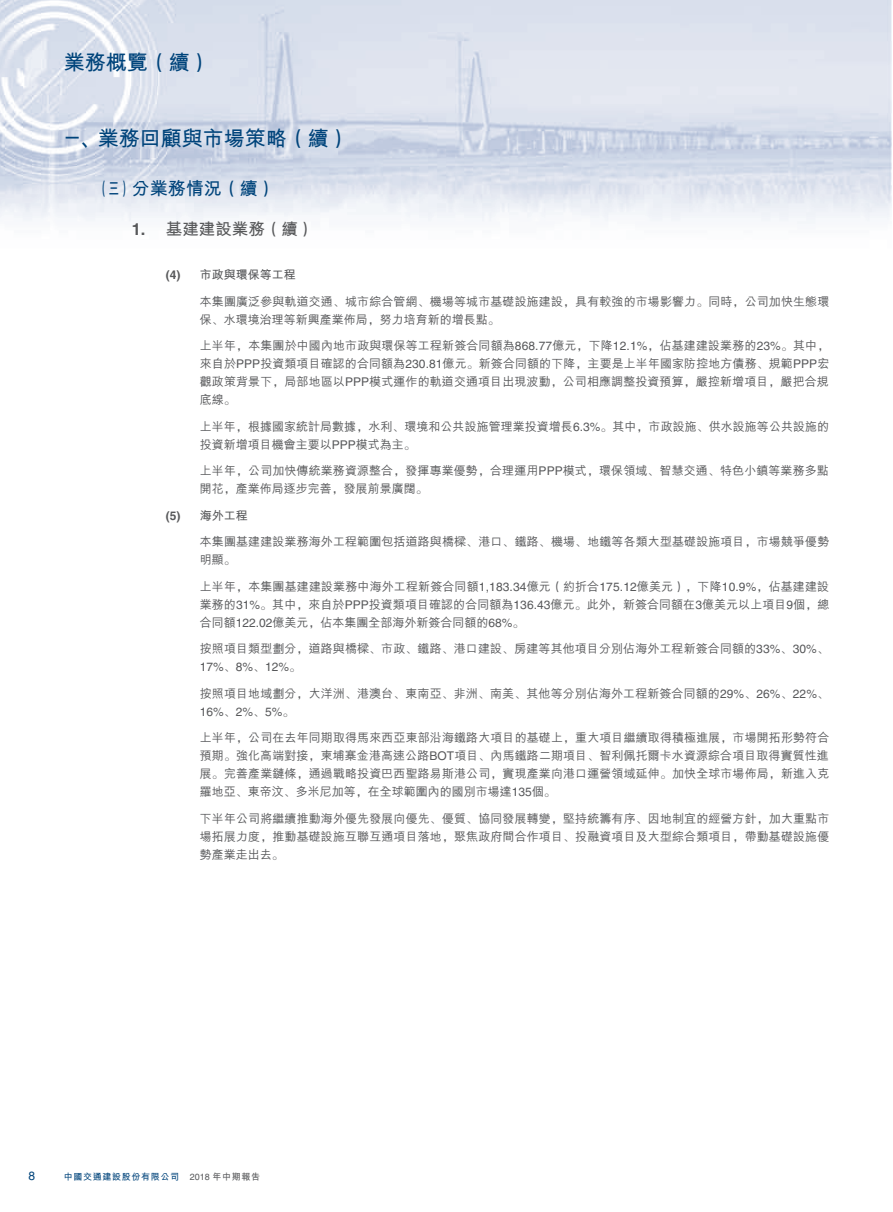
<style>
.page{position:relative;width:893px;height:1212px;background:#fff}
.page>*{position:absolute;margin:0;border:0;box-sizing:border-box;transform-origin:0 0}
._3__標題{font:700 21px "M Hei HK";color:#00447b;scale:.8 1}
._3__標題-2{font:700 21px "M Hei HK";color:#00447b}
._4__副標題{font:700 18px "M Hei HK";color:#00447b;scale:.6 1}
._5__副副標題{font:700 16.5px "M Hei HK";color:#57585a}
._1__內文{font:500 12px/18px "M Hei HK";letter-spacing:.01em;color:#57585a}
._1__內文-2{font:700 12px "M Hei HK";color:#57585a}
.t1{font:12px "Helvetica LT Std";color:#00447b}
.t2{font:700 9px "M Hei HK";letter-spacing:.075em;color:#00447b}
.s1{font-family:"FZHTFW GB1 0";font-weight:400}
.s2{font-family:"Helvetica LT Std"}
.s3{font-family:"FZZDXFW GB1 0";font-weight:400}
.s4{font-family:"Helvetica LT Std";font-weight:400}
.s5{font-family:"Helvetica LT Std";font-weight:400;color:#57585a}
.s6{color:#57585a}
</style>
<div class="page">
<img style="left:0;top:0;width:892px;height:224px">
<h1 class="_3__標題-2" style="left:64px;top:47px;width:148px">業務概覽<span class="s1">（</span>續<span class="s1">）</span></h1>
<p class="_3__標題" style="left:64px;top:123px;width:359px">一<span class="s1">、</span>業務回顧與市場策略<span class="s1">（</span>續<span class="s1">）</span></p>
<p class="_4__副標題" style="left:98px;top:175px;width:298px"><span class="s1">（</span>三<span class="s1">）</span>分業務情況<span class="s1">（</span>續<span class="s1">）</span></p>
<p class="_5__副副標題" style="left:132px;top:217px;width:184px"><span class="s2">1.</span> 基建建設業務<span class="s1">（</span>續<span class="s1">）</span></p>
<p class="_1__內文-2" style="left:166px;top:266px;width:132px"><span class="s2">(4)</span> 市政與環保等工程</p>
<p class="_1__內文" style="left:200px;top:291px;width:631px">本集團廣泛參與軌道交通<span class="s3">、</span>城市綜合管網<span class="s3">、</span>機場等城市基礎設施建設<span class="s3">，</span>具有較強的市場影響力<span class="s3">。</span>同時<span class="s3">，</span>公司加快生態環保<span class="s3">、</span>水環境治理等新興產業佈局<span class="s3">，</span>努力培育新的增長點<span class="s3">。</span></p>
<p class="_1__內文" style="left:200px;top:336px;width:631px;text-align:justify">上半年<span class="s3">，</span>本集團於中國內地市政與環保等工程新簽合同額為<span class="s4">868.77</span>億元<span class="s3">，</span>下降<span class="s4">12.1%</span><span class="s3">，</span>佔基建建設業務的<span class="s4">23%</span><span class="s3">。</span>其中<span class="s3">，</span>來自於<span class="s4">PPP</span>投資類項目確認的合同額為<span class="s4">230.81</span>億元<span class="s3">。</span>新簽合同額的下降<span class="s3">，</span>主要是上半年國家防控地方債務<span class="s3">、</span>規範<span class="s4">PPP</span>宏觀政策背景下<span class="s3">，</span>局部地區以<span class="s4">PPP</span>模式運作的軌道交通項目出現波動<span class="s3">，</span>公司相應調整投資預算<span class="s3">，</span>嚴控新增項目<span class="s3">，</span>嚴把合規底線<span class="s3">。</span></p>
<p class="_1__內文" style="left:200px;top:416px;width:631px">上半年<span class="s3">，</span>根據國家統計局數據<span class="s3">，</span>水利<span class="s3">、</span>環境和公共設施管理業投資增長<span class="s4">6.3%</span><span class="s3">。</span>其中<span class="s3">，</span>市政設施<span class="s3">、</span>供水設施等公共設施的投資新增項目機會主要以<span class="s4">PPP</span>模式為主<span class="s3">。</span></p>
<p class="_1__內文" style="left:200px;top:461px;width:631px">上半年<span class="s3">，</span>公司加快傳統業務資源整合<span class="s3">，</span>發揮專業優勢<span class="s3">，</span>合理運用<span class="s4">PPP</span>模式<span class="s3">，</span>環保領域<span class="s3">、</span>智慧交通<span class="s3">、</span>特色小鎮等業務多點開花<span class="s3">，</span>產業佈局逐步完善<span class="s3">，</span>發展前景廣闊<span class="s3">。</span></p>
<p class="_1__內文-2" style="left:166px;top:507px;width:84px"><span class="s2">(5)</span> 海外工程</p>
<p class="_1__內文" style="left:200px;top:532px;width:631px">本集團基建建設業務海外工程範圍包括道路與橋樑<span class="s3">、</span>港口<span class="s3">、</span>鐵路<span class="s3">、</span>機場<span class="s3">、</span>地鐵等各類大型基礎設施項目<span class="s3">，</span>市場競爭優勢明顯<span class="s3">。</span></p>
<p class="_1__內文" style="left:200px;top:576px;width:631px;text-align:justify">上半年<span class="s3">，</span>本集團基建建設業務中海外工程新簽合同額<span class="s4">1,183.34</span>億元<span class="s3">（</span>約折合<span class="s4">175.12</span>億美元<span class="s3">），</span>下降<span class="s4">10.9%</span><span class="s3">，</span>佔基建建設業務的<span class="s4">31%</span><span class="s3">。</span>其中<span class="s3">，</span>來自於<span class="s4">PPP</span>投資類項目確認的合同額為<span class="s4">136.43</span>億元<span class="s3">。</span>此外<span class="s3">，</span>新簽合同額在<span class="s4">3</span>億美元以上項目<span class="s4">9</span>個<span class="s3">，</span>總合同額<span class="s4">122.02</span>億美元<span class="s3">，</span>佔本集團全部海外新簽合同額的<span class="s4">68%</span><span class="s3">。</span></p>
<p class="_1__內文" style="left:200px;top:639px;width:631px">按照項目類型劃分<span class="s3">，</span>道路與橋樑<span class="s3">、</span>市政<span class="s3">、</span>鐵路<span class="s3">、</span>港口建設<span class="s3">、</span>房建等其他項目分別佔海外工程新簽合同額的<span class="s4">33%</span><span class="s3">、</span><span class="s4">30%</span><span class="s3">、<br></span><span class="s4">17%</span><span class="s3">、</span><span class="s4">8%</span><span class="s3">、</span><span class="s4">12%</span><span class="s3">。</span></p>
<p class="_1__內文" style="left:200px;top:683px;width:631px">按照項目地域劃分<span class="s3">，</span>大洋洲<span class="s3">、</span>港澳台<span class="s3">、</span>東南亞<span class="s3">、</span>非洲<span class="s3">、</span>南美<span class="s3">、</span>其他等分別佔海外工程新簽合同額的<span class="s4">29%</span><span class="s3">、</span><span class="s4">26%</span><span class="s3">、</span><span class="s4">22%</span><span class="s3">、<br></span><span class="s4">16%</span><span class="s3">、</span><span class="s4">2%</span><span class="s3">、</span><span class="s4">5%</span><span class="s3">。</span></p>
<p class="_1__內文" style="left:200px;top:728px;width:631px;text-align:justify">上半年<span class="s3">，</span>公司在去年同期取得馬來西亞東部沿海鐵路大項目的基礎上<span class="s3">，</span>重大項目繼續取得積極進展<span class="s3">，</span>市場開拓形勢符合預期<span class="s3">。</span>強化高端對接<span class="s3">，</span>柬埔寨金港高速公路<span class="s4">BOT</span>項目<span class="s3">、</span>內馬鐵路二期項目<span class="s3">、</span>智利佩托爾卡水資源綜合項目取得實質性進展<span class="s3">。</span>完善產業鏈條<span class="s3">，</span>通過戰略投資巴西聖路易斯港公司<span class="s3">，</span>實現產業向港口運營領域延伸<span class="s3">。</span>加快全球市場佈局<span class="s3">，</span>新進入克羅地亞<span class="s3">、</span>東帝汶<span class="s3">、</span>多米尼加等<span class="s3">，</span>在全球範圍內的國別市場達<span class="s4">135</span>個<span class="s3">。</span></p>
<p class="_1__內文" style="left:200px;top:808px;width:631px;text-align:justify">下半年公司將繼續推動海外優先發展向優先<span class="s3">、</span>優質<span class="s3">、</span>協同發展轉變<span class="s3">，</span>堅持統籌有序<span class="s3">、</span>因地制宜的經營方針<span class="s3">，</span>加大重點市場拓展力度<span class="s3">，</span>推動基礎設施互聯互通項目落地<span class="s3">，</span>聚焦政府間合作項目<span class="s3">、</span>投融資項目及大型綜合類項目<span class="s3">，</span>帶動基礎設施優勢產業走出去<span class="s3">。</span></p>
<p class="t1" style="left:29px;top:1169px;width:8px">8</p>
<p class="t2" style="left:64px;top:1170px;width:198px">中國交通建設股份有限公司 <span class="s5">2018</span> <span class="s6">年中期報告</span></p>
</div>
